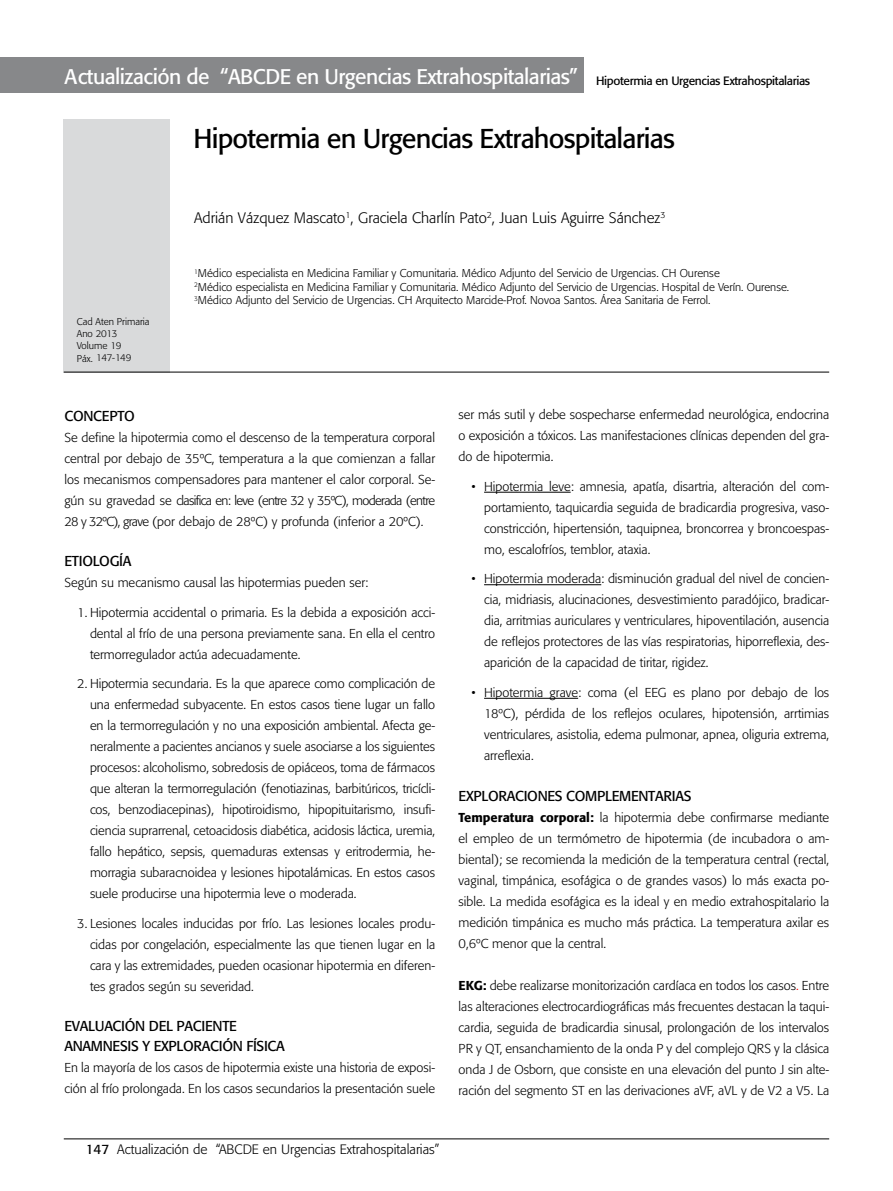
<style>
.page{position:relative;width:893px;height:1191px;background:#fff}
.page>*{position:absolute;margin:0;border:0;box-sizing:border-box;transform-origin:0 0}
.t1{font:27px "Formata";letter-spacing:-.03em;color:#000}
.t2{font:21px "Formata";letter-spacing:-.025em;color:#fff}
.t3{font:300 15px "Formata";color:#000}
.t4{font:14.25px/19.5px "Formata";letter-spacing:-.02em;color:#000}
.t5{font:300 13.5px "Formata";color:#000}
.t6{font:300 12.9px/21px "Formata";color:#000;text-align:justify}
.t7{font:300 11.25px/13.5px "Formata";color:#000}
.t8{font:300 9.75px/12px "Formata";color:#000}
.s1{font-size:12px;color:#000}
.s2{font-weight:400}
.s3{font-weight:500}
.s4{color:#f00}
</style>
<div class="page">
<div style="left:64px;top:119px;width:106px;height:253px;background:#d9dadb"></div>
<hr style="left:64px;top:1138px;width:765px;height:1px;background:#000">
<div style="left:0;top:58px;width:584px;height:35px;background:#87888a"></div>
<hr style="left:64px;top:372px;width:765px;height:1px;background:#000">
<hr style="left:484px;top:492px;width:87px;height:1px;background:#000">
<hr style="left:484px;top:584px;width:117px;height:1px;background:#000">
<hr style="left:484px;top:698px;width:94px;height:1px;background:#000">
<h2 class="t2" style="left:65px;top:64px;width:747px">Actualización de “ABCDE en Urgencias Extrahospitalarias” <span class="s1">Hipotermia en Urgencias Extrahospitalarias</span></h2>
<h1 class="t1" style="left:193px;top:122px;width:483px">Hipotermia en Urgencias Extrahospitalarias</h1>
<p class="t3" style="left:194px;top:209px;width:473px">Adrián Vázquez Mascato<sup>1</sup>, Graciela Charlín Pato<sup>2</sup>, Juan Luis Aguirre Sánchez<sup>3</sup></p>
<p class="t8" style="left:77px;top:316px;width:74px">Cad Aten Primaria<br>Ano 2013<br>Volume 19<br>Páx. 147-149</p>
<p class="t7" style="left:194px;top:267px;width:597px"><sup>1</sup>Médico especialista en Medicina Familiar y Comunitaria. Médico Adjunto del Servicio de Urgencias. CH Ourense<br><sup>2</sup>Médico especialista en Medicina Familiar y Comunitaria. Médico Adjunto del Servicio de Urgencias. Hospital de Verín. Ourense.<br><sup>3</sup>Médico Adjunto del Servicio de Urgencias. CH Arquitecto Marcide-Prof. Novoa Santos. Área Sanitaria de Ferrol.</p>
<p class="t4" style="left:64px;top:406px;width:72px">CONCEPTO</p>
<p class="t6" style="left:64px;top:427px;width:372px">Se define la hipotermia como el descenso de la temperatura corporal central por debajo de 35ºC, temperatura a la que comienzan a fallar los mecanismos compensadores para mantener el calor corporal. Se&shy;gún su gravedad se clasifica en: leve (entre 32 y 35ºC), moderada (entre 28 y 32ºC), grave (por debajo de 28ºC) y profunda (inferior a 20ºC).</p>
<p class="t4" style="left:64px;top:551px;width:68px">ETIOLOGÍA</p>
<p class="t6" style="left:64px;top:572px;width:305px">Según su mecanismo causal las hipotermias pueden ser:</p>
<p class="t6" style="left:90px;top:602px;width:347px;text-indent:-13px">1. Hipotermia accidental o primaria. Es la debida a exposición acci&shy;dental al frío de una persona previamente sana. En ella el centro termorregulador actúa adecuadamente.</p>
<p class="t6" style="left:90px;top:673px;width:347px;text-indent:-13px">2. Hipotermia secundaria. Es la que aparece como complicación de una enfermedad subyacente. En estos casos tiene lugar un fallo en la termorregulación y no una exposición ambiental. Afecta ge&shy;neralmente a pacientes ancianos y suele asociarse a los siguientes procesos: alcoholismo, sobredosis de opiáceos, toma de fármacos que alteran la termorregulación (fenotiazinas, barbitúricos, tricícli&shy;cos, benzodiacepinas), hipotiroidismo, hipopituitarismo, insufi&shy;ciencia suprarrenal, cetoacidosis diabética, acidosis láctica, uremia, fallo hepático, sepsis, quemaduras extensas y eritrodermia, he&shy;morragia subaracnoidea y lesiones hipotalámicas. En estos casos suele producirse una hipotermia leve o moderada.</p>
<p class="t6" style="left:90px;top:912px;width:347px;text-indent:-13px">3. Lesiones locales inducidas por frío. Las lesiones locales produ&shy;cidas por congelación, especialmente las que tienen lugar en la cara y las extremidades, pueden ocasionar hipotermia en diferen&shy;tes grados según su severidad.</p>
<p class="t4" style="left:64px;top:1016px;width:222px">EVALUACIÓN DEL PACIENTE<br>ANAMNESIS Y EXPLORACIÓN FÍSICA</p>
<p class="t6" style="left:64px;top:1057px;width:372px">En la mayoría de los casos de hipotermia existe una historia de exposi&shy;ción al frío prolongada. En los casos secundarios la presentación suele</p>
<p class="t5" style="left:86px;top:1141px;width:355px"><span class="s2">147</span> Actualización de “ABCDE en Urgencias Extrahospitalarias”</p>
<p class="t6" style="left:459px;top:404px;width:372px">ser más sutil y debe sospecharse enfermedad neurológica, endocrina o exposición a tóxicos. Las manifestaciones clínicas dependen del gra&shy;do de hipotermia.</p>
<p class="t6" style="left:484px;top:476px;width:347px;text-indent:-13px">• Hipotermia leve: amnesia, apatía, disartria, alteración del com&shy;portamiento, taquicardia seguida de bradicardia progresiva, vaso&shy;constricción, hipertensión, taquipnea, broncorrea y broncoespas&shy;mo, escalofríos, temblor, ataxia.</p>
<p class="t6" style="left:484px;top:568px;width:347px;text-indent:-13px">• Hipotermia moderada: disminución gradual del nivel de concien&shy;cia, midriasis, alucinaciones, desvestimiento paradójico, bradicar&shy;dia, arritmias auriculares y ventriculares, hipoventilación, ausencia de reflejos protectores de las vías respiratorias, hiporreflexia, des&shy;aparición de la capacidad de tiritar, rigidez.</p>
<p class="t6" style="left:484px;top:682px;width:347px;text-indent:-13px">• Hipotermia grave: coma (el EEG es plano por debajo de los 18ºC), pérdida de los reflejos oculares, hipotensión, arrtimias ventriculares, asistolia, edema pulmonar, apnea, oliguria extrema, arreflexia.</p>
<p class="t4" style="left:459px;top:785px;width:234px">EXPLORACIONES COMPLEMENTARIAS</p>
<p class="t6" style="left:459px;top:806px;width:372px"><span class="s3">Temperatura corporal:</span> la hipotermia debe confirmarse mediante el empleo de un termómetro de hipotermia (de incubadora o am&shy;biental); se recomienda la medición de la temperatura central (rectal, vaginal, timpánica, esofágica o de grandes vasos) lo más exacta po&shy;sible. La medida esofágica es la ideal y en medio extrahospitalario la medición timpánica es mucho más práctica. La temperatura axilar es 0,6ºC menor que la central.</p>
<p class="t6" style="left:459px;top:974px;width:372px"><span class="s3">EKG:</span> debe realizarse monitorización cardíaca en todos los casos<span class="s4">.</span> Entre las alteraciones electrocardiográficas más frecuentes destacan la taqui&shy;cardia, seguida de bradicardia sinusal, prolongación de los intervalos PR y QT, ensanchamiento de la onda P y del complejo QRS y la clásica onda J de Osborn, que consiste en una elevación del punto J sin alte&shy;ración del segmento ST en las derivaciones aVF, aVL y de V2 a V5. La</p>
</div>
